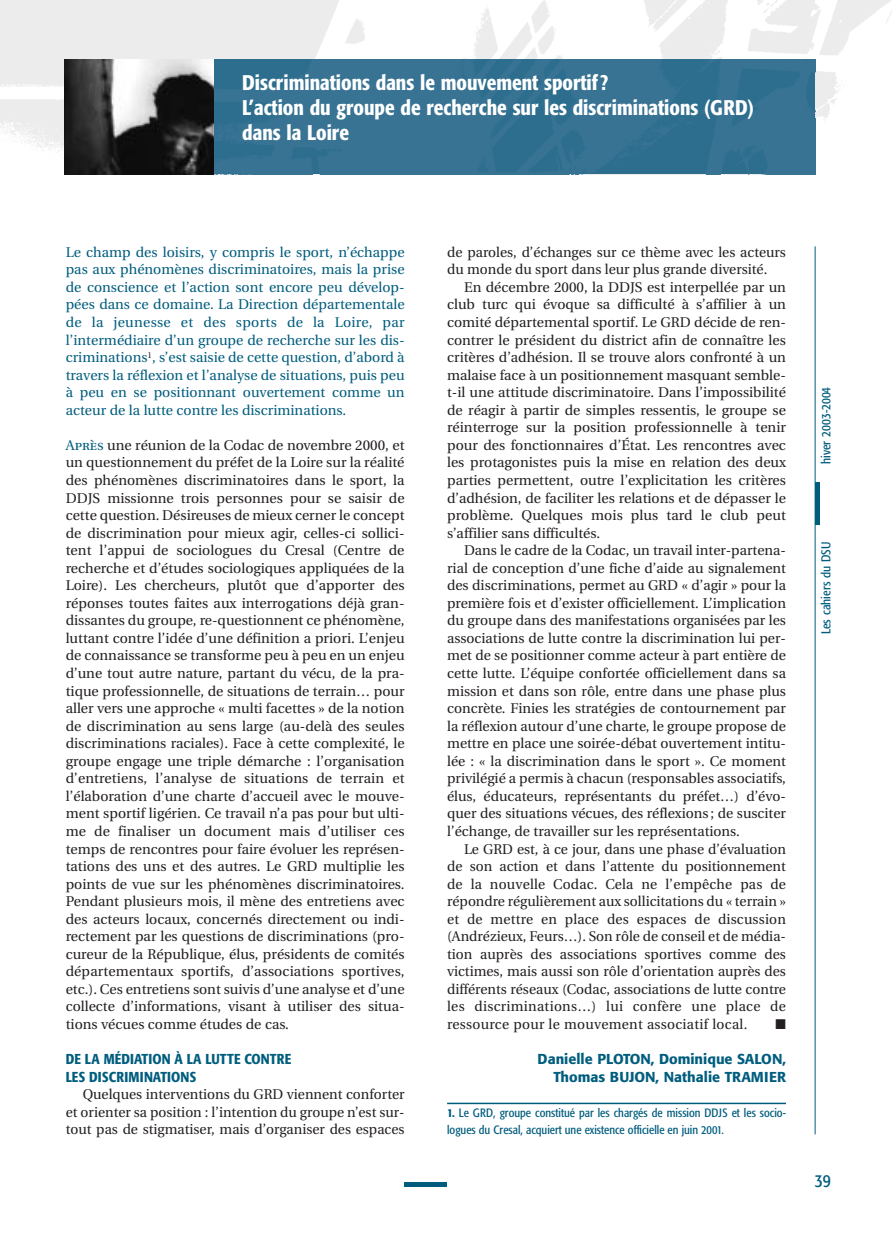
<style>
.page{position:relative;width:893px;height:1254px;background:#fff}
.page>*{position:absolute;margin:0;border:0;box-sizing:border-box;transform-origin:0 0}
.t1{font:500 condensed 21px/25.2px "Formata";color:#fff}
.t2{font:condensed 18px "Formata";color:#005d7e}
.t3{font:500 14.25px/17.5px "Formata";color:#005d7e;text-align:right}
.t4{font:500 condensed 14.25px/17.5px "Formata";letter-spacing:.01em;color:#005d7e}
.t5{font:14.1px/17.5px "Utopia";color:#231f1f;text-align:justify}
.t6{font:14.1px/17.5px "Utopia";color:#005d7e;text-align:justify}
.t7{font:14.1px "Zapf Dingbats";color:#231f1f}
.t8{font:condensed 12.75px "Formata";color:#005d7e}
.t9{font:condensed 12px/17.5px "Formata";color:#005d7e}
.s1{font-family:"Utopia Regular SC";color:#005d7e}
.s2{font-weight:500}
</style>
<div class="page">
<img style="left:0;top:0;width:892px;height:174px">
<img style="left:213px;top:60px;width:602px;height:114px">
<hr style="left:447px;top:1103px;width:339px;height:1px;background:#005d7e">
<img style="left:64px;top:60px;width:149px;height:114px">
<hr style="left:814px;top:246px;width:1px;height:888px;background:#005d7e">
<hr style="left:404px;top:1183px;width:43px;height:4px;background:#005d7e">
<hr style="left:815px;top:482px;width:4px;height:42px;background:#005d7e">
<h1 class="t1" style="left:242px;top:71px;width:513px">Discriminations dans le mouvement sportif?<br>L’action du groupe de recherche sur les discriminations (GRD) dans la Loire</h1>
<p class="t6" style="left:66px;top:245px;width:340px">Le champ des loisirs, y compris le sport, n’échappe pas aux phénomènes discriminatoires, mais la prise de conscience et l’action sont encore peu dévelop&shy;pées dans ce domaine. La Direction départementale de la jeunesse et des sports de la Loire, par l’intermédiaire d’un groupe de recherche sur les dis&shy;criminations<sup>1</sup>, s’est saisie de cette question, d’abord à travers la réflexion et l’analyse de situations, puis peu à peu en se positionnant ouvertement comme un acteur de la lutte contre les discriminations.</p>
<p class="t5" style="left:66px;top:438px;width:340px"><span class="s1">Après</span> une réunion de la Codac de novembre 2000, et un questionnement du préfet de la Loire sur la réalité des phénomènes discriminatoires dans le sport, la DDJS missionne trois personnes pour se saisir de cette question. Désireuses de mieux cerner le concept de discrimination pour mieux agir, celles-ci sollici&shy;tent l’appui de sociologues du Cresal (Centre de recherche et d’études sociologiques appliquées de la Loire). Les chercheurs, plutôt que d’apporter des réponses toutes faites aux interrogations déjà gran&shy;dissantes du groupe, re-questionnent ce phénomène, luttant contre l’idée d’une définition a priori. L’enjeu de connaissance se transforme peu à peu en un enjeu d’une tout autre nature, partant du vécu, de la pra&shy;tique professionnelle, de situations de terrain… pour aller vers une approche « multi facettes » de la notion de discrimination au sens large (au-delà des seules discriminations raciales). Face à cette complexité, le groupe engage une triple démarche : l’organisation d’entretiens, l’analyse de situations de terrain et l’élaboration d’une charte d’accueil avec le mouve&shy;ment sportif ligérien. Ce travail n’a pas pour but ulti&shy;me de finaliser un document mais d’utiliser ces temps de rencontres pour faire évoluer les représen&shy;tations des uns et des autres. Le GRD multiplie les points de vue sur les phénomènes discriminatoires.<br>Pendant plusieurs mois, il mène des entretiens avec des acteurs locaux, concernés directement ou indi&shy;rectement par les questions de discriminations (pro&shy;cureur de la République, élus, présidents de comités départementaux sportifs, d’associations sportives, etc.). Ces entretiens sont suivis d’une analyse et d’une collecte d’informations, visant à utiliser des situa&shy;tions vécues comme études de cas.</p>
<p class="t4" style="left:66px;top:1051px;width:227px">DE LA MÉDIATION À LA LUTTE CONTRE<br>LES DISCRIMINATIONS</p>
<p class="t5" style="left:66px;top:1087px;width:340px;text-indent:17px">Quelques interventions du GRD viennent conforter et orienter sa position : l’intention du groupe n’est sur&shy;tout pas de stigmatiser, mais d’organiser des espaces</p>
<p class="t5" style="left:447px;top:245px;width:340px">de paroles, d’échanges sur ce thème avec les acteurs du monde du sport dans leur plus grande diversité.</p>
<p class="t5" style="left:447px;top:280px;width:340px;text-indent:17px">En décembre 2000, la DDJS est interpellée par un club turc qui évoque sa difficulté à s’affilier à un comité départemental sportif. Le GRD décide de ren&shy;contrer le président du district afin de connaître les critères d’adhésion. Il se trouve alors confronté à un malaise face à un positionnement masquant semble&shy;t-il une attitude discriminatoire. Dans l’impossibilité de réagir à partir de simples ressentis, le groupe se réinterroge sur la position professionnelle à tenir pour des fonctionnaires d’État. Les rencontres avec les protagonistes puis la mise en relation des deux parties permettent, outre l’explicitation les critères d’adhésion, de faciliter les relations et de dépasser le problème. Quelques mois plus tard le club peut s’affilier sans difficultés.</p>
<p class="t5" style="left:447px;top:543px;width:340px;text-indent:17px">Dans le cadre de la Codac, un travail inter-partena&shy;rial de conception d’une fiche d’aide au signalement des discriminations, permet au GRD « d’agir » pour la première fois et d’exister officiellement. L’implication du groupe dans des manifestations organisées par les associations de lutte contre la discrimination lui per&shy;met de se positionner comme acteur à part entière de cette lutte. L’équipe confortée officiellement dans sa mission et dans son rôle, entre dans une phase plus concrète. Finies les stratégies de contournement par la réflexion autour d’une charte, le groupe propose de mettre en place une soirée-débat ouvertement intitu&shy;lée : « la discrimination dans le sport ». Ce moment privilégié a permis à chacun (responsables associatifs, élus, éducateurs, représentants du préfet…) d’évo&shy;quer des situations vécues, des réflexions ; de susciter l’échange, de travailler sur les représentations.</p>
<p class="t5" style="left:447px;top:841px;width:340px;text-indent:17px">Le GRD est, à ce jour, dans une phase d’évaluation de son action et dans l’attente du positionnement de la nouvelle Codac. Cela ne l’empêche pas de répondre régulièrement aux sollicitations du « terrain » et de mettre en place des espaces de discussion (Andrézieux, Feurs…). Son rôle de conseil et de média&shy;tion auprès des associations sportives comme des victimes, mais aussi son rôle d’orientation auprès des différents réseaux (Codac, associations de lutte contre les discriminations…) lui confère une place de ressource pour le mouvement associatif local.</p>
<p class="t7" style="left:775px;top:1017px;width:12px">■</p>
<p class="t3" style="left:537px;top:1051px;width:250px">Danielle PLOTON, Dominique SALON,<br>Thomas BUJON, Nathalie TRAMIER</p>
<p class="t9" style="left:447px;top:1105px;width:340px"><span class="s2">1.</span> Le GRD, groupe constitué par les chargés de mission DDJS et les socio&shy;logues du Cresal, acquiert une existence officielle en juin 2001.</p>
<p class="t8" style="left:820px;top:464px;width:79px;rotate:-90deg">hiver 2003-2004</p>
<p class="t8" style="left:820px;top:634px;width:94px;rotate:-90deg">Les cahiers du DSU</p>
<p class="t2" style="left:814px;top:1173px;width:18px">39</p>
</div>
